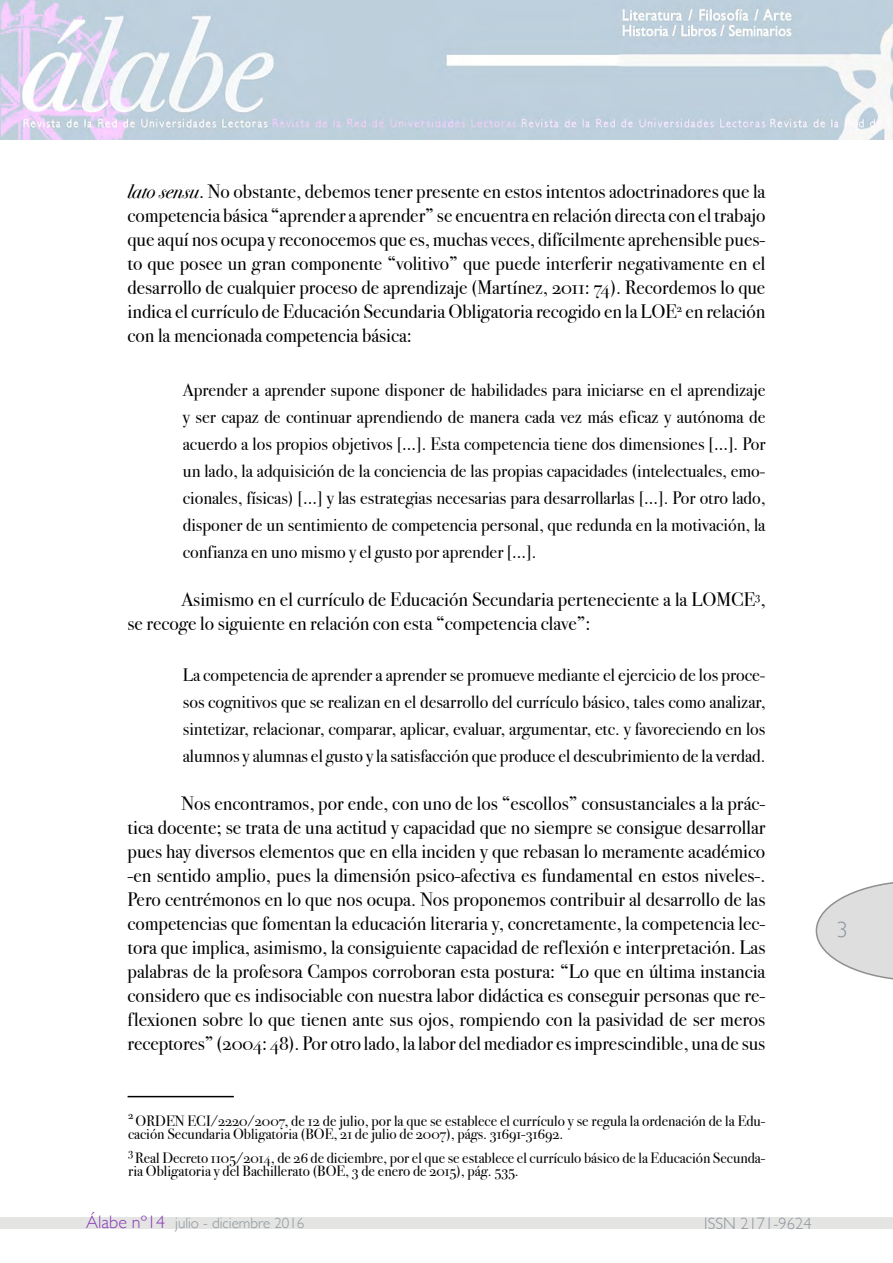
<style>
.page{position:relative;width:893px;height:1263px;background:#fff}
.page>*{position:absolute;margin:0;border:0;box-sizing:border-box;transform-origin:0 0}
.t1{font:300 22.5px "Gill Sans";color:#8a949d}
.t2{font:19.5px/24px "Bodoni Svty Two OSITCTT Book";color:#000;text-align:justify}
.t3{font:18px/27px "Bodoni Svty Two OSITCTT Book";color:#000;text-align:justify}
.t4{font:300 16.5px "Gill Sans";color:#8c959c}
.t5{font:15px/13.5px "Bodoni Svty Two OSITCTT Book";color:#000}
.t6{font:300 15px "Gill Sans";color:#8c959c}
.s1{font-family:"Bodoni Svty Two OSITCTT Book It"}
.s2{font-size:18px;color:#893ab6}
</style>
<div class="page">
<svg style="left:816px;top:882px;width:77px;height:98px"></svg>
<img style="left:0;top:0;width:893px;height:139px">
<div style="left:0;top:1218px;width:893px;height:11px;background:#e4e4e3"></div>
<hr style="left:128px;top:1096px;width:106px;height:1px;background:#000">
<p class="t2" style="left:128px;top:180px;width:639px"><span class="s1">lato sensu</span>. No obstante, debemos tener presente en estos intentos adoctrinadores que la competencia básica “aprender a aprender” se encuentra en relación directa con el trabajo que aquí nos ocupa y reconocemos que es, muchas veces, difícilmente aprehensible pues&shy;to que posee un gran componente “volitivo” que puede interferir negativamente en el desarrollo de cualquier proceso de aprendizaje (Martínez, 2011: 74). Recordemos lo que indica el currículo de Educación Secundaria Obligatoria recogido en la LOE<sup>2</sup> en relación con la mencionada competencia básica:</p>
<p class="t3" style="left:183px;top:377px;width:584px">Aprender a aprender supone disponer de habilidades para iniciarse en el aprendizaje y ser capaz de continuar aprendiendo de manera cada vez más eficaz y autónoma de acuerdo a los propios objetivos […]. Esta competencia tiene dos dimensiones […]. Por un lado, la adquisición de la conciencia de las propias capacidades (intelectuales, emo&shy;cionales, físicas) […] y las estrategias necesarias para desarrollarlas […]. Por otro lado, disponer de un sentimiento de competencia personal, que redunda en la motivación, la confianza en uno mismo y el gusto por aprender […].</p>
<p class="t2" style="left:128px;top:588px;width:639px;text-indent:54px">Asimismo en el currículo de Educación Secundaria perteneciente a la LOMCE<sup>3</sup>, se recoge lo siguiente en relación con esta “competencia clave”:</p>
<p class="t3" style="left:183px;top:662px;width:584px">La competencia de aprender a aprender se promueve mediante el ejercicio de los proce&shy;sos cognitivos que se realizan en el desarrollo del currículo básico, tales como analizar, sintetizar, relacionar, comparar, aplicar, evaluar, argumentar, etc. y favoreciendo en los alumnos y alumnas el gusto y la satisfacción que produce el descubrimiento de la verdad.</p>
<p class="t2" style="left:128px;top:792px;width:639px;text-indent:54px">Nos encontramos, por ende, con uno de los “escollos” consustanciales a la prác&shy;tica docente; se trata de una actitud y capacidad que no siempre se consigue desarrollar pues hay diversos elementos que en ella inciden y que rebasan lo meramente académico -en sentido amplio, pues la dimensión psico-afectiva es fundamental en estos niveles-.<br>Pero centrémonos en lo que nos ocupa. Nos proponemos contribuir al desarrollo de las competencias que fomentan la educación literaria y, concretamente, la competencia lec&shy;tora que implica, asimismo, la consiguiente capacidad de reflexión e interpretación. Las palabras de la profesora Campos corroboran esta postura: “Lo que en última instancia considero que es indisociable con nuestra labor didáctica es conseguir personas que re&shy;flexionen sobre lo que tienen ante sus ojos, rompiendo con la pasividad de ser meros receptores” (2004: 48). Por otro lado, la labor del mediador es imprescindible, una de sus</p>
<p class="t5" style="left:128px;top:1114px;width:639px"><sup>2</sup> ORDEN ECI/2220/2007, de 12 de julio, por la que se establece el currículo y se regula la ordenación de la Edu&shy;cación Secundaria Obligatoria (BOE, 21 de julio de 2007), págs. 31691-31692.</p>
<p class="t5" style="left:128px;top:1151px;width:639px"><sup>3</sup> Real Decreto 1105/2014, de 26 de diciembre, por el que se establece el currículo básico de la Educación Secunda&shy;ria Obligatoria y del Bachillerato (BOE, 3 de enero de 2015), pág. 535.</p>
<p class="t6" style="left:86px;top:1211px;width:220px"><span class="s2">Álabe nº14</span> julio - diciembre 2016</p>
<p class="t4" style="left:704px;top:1211px;width:109px">ISSN 2171-9624</p>
<p class="t1" style="left:837px;top:912px;width:13px">3</p>
</div>
